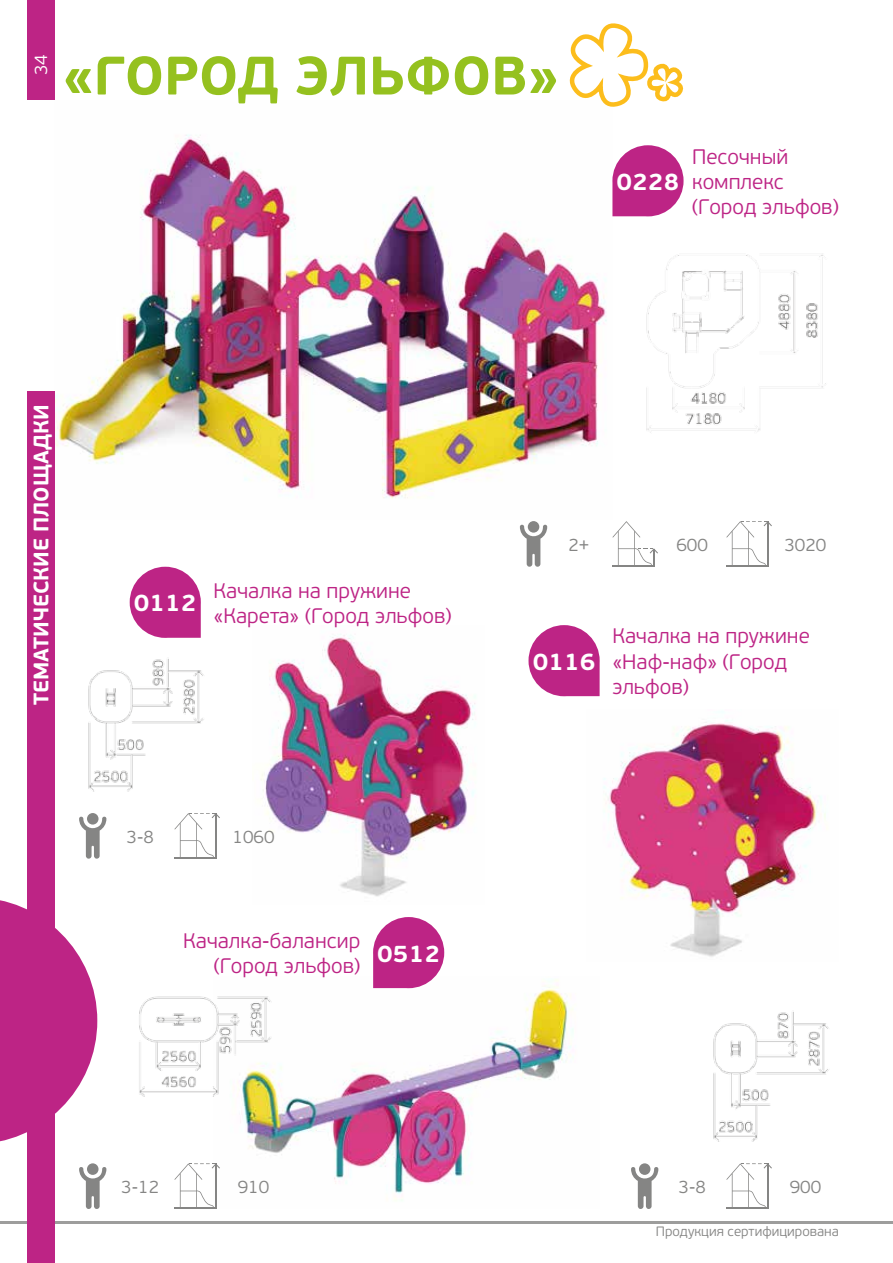
<style>
.page{position:relative;width:893px;height:1263px;background:#fff}
.page>*{position:absolute;margin:0;border:0;box-sizing:border-box;transform-origin:0 0}
.t1{font:700 54px "PF Beau Sans Pro";color:#95c11f}
.t2{font:700 24px "PF Beau Sans Pro";color:#fff}
.t3{font:300 21px/25.2px "PF Beau Sans Pro";color:#bd2485}
.t4{font:700 21px "PF Beau Sans Pro";color:#fff}
.t5{font:300 18px "PF Beau Sans Pro";color:#858584}
.t6{font:300 18px "PF Beau Sans Pro";color:#fff}
.t7{font:300 13.5px "PF Beau Sans Pro";color:#858584}
</style>
<div class="page">
<img style="left:54px;top:134px;width:553px;height:386px">
<img style="left:603px;top:711px;width:223px;height:246px">
<img style="left:261px;top:634px;width:215px;height:263px">
<img style="left:243px;top:979px;width:330px;height:222px">
<svg style="left:569px;top:23px;width:115px;height:84px"></svg>
<svg style="left:612px;top:145px;width:72px;height:71px"></svg>
<svg style="left:373px;top:917px;width:71px;height:71px;background:#c74798"></svg>
<svg style="left:130px;top:567px;width:71px;height:71px;background:#c74798"></svg>
<svg style="left:528px;top:625px;width:72px;height:71px"></svg>
<svg style="left:79px;top:1163px;width:27px;height:46px"></svg>
<svg style="left:174px;top:1163px;width:46px;height:46px"></svg>
<svg style="left:79px;top:813px;width:27px;height:46px"></svg>
<hr style="left:174px;top:858px;width:42px;height:1px;background:#858584">
<svg style="left:174px;top:813px;width:46px;height:45px"></svg>
<svg style="left:520px;top:521px;width:27px;height:46px"></svg>
<svg style="left:612px;top:521px;width:46px;height:46px"></svg>
<svg style="left:726px;top:521px;width:46px;height:46px"></svg>
<svg style="left:631px;top:1163px;width:27px;height:46px"></svg>
<svg style="left:726px;top:1163px;width:46px;height:46px"></svg>
<img style="left:139px;top:988px;width:154px;height:117px">
<img style="left:54px;top:638px;width:150px;height:175px">
<img style="left:713px;top:1012px;width:116px;height:130px">
<img style="left:646px;top:253px;width:180px;height:180px">
<hr style="left:0;top:1222px;width:893px;height:2px;background:#858584">
<div style="left:27px;top:0;width:27px;height:100px;background:#bd2485"></div>
<div style="left:27px;top:392px;width:27px;height:871px;background:#bd2485"></div>
<svg style="left:0;top:897px;width:97px;height:247px"></svg>
<p class="t6" style="left:31px;top:75px;width:22px;rotate:-90deg">34</p>
<h1 class="t1" style="left:63px;top:43px;width:498px">«ГОРОД ЭЛЬФОВ»</h1>
<p class="t2" style="left:617px;top:167px;width:64px">0228</p>
<p class="t3" style="left:692px;top:144px;width:148px">Песочный комплекс (Город эльфов)</p>
<p class="t4" style="left:28px;top:705px;width:302px;rotate:-90deg">ТЕМАТИЧЕСКИЕ ПЛОЩАДКИ</p>
<p class="t2" style="left:134px;top:588px;width:64px">0112</p>
<p class="t3" style="left:214px;top:578px;width:239px">Качалка на пружине «Карета» (Город эльфов)</p>
<p class="t5" style="left:127px;top:826px;width:29px">3-8</p>
<p class="t5" style="left:233px;top:826px;width:43px">1060</p>
<p class="t3" style="left:183px;top:928px;width:179px;text-align:right">Качалка-балансир (Город эльфов)</p>
<p class="t2" style="left:377px;top:939px;width:64px">0512</p>
<p class="t5" style="left:568px;top:534px;width:22px">2+</p>
<p class="t5" style="left:676px;top:534px;width:33px">600</p>
<p class="t5" style="left:784px;top:534px;width:43px">3020</p>
<p class="t2" style="left:533px;top:647px;width:64px">0116</p>
<p class="t3" style="left:612px;top:624px;width:199px">Качалка на пружине «Наф-наф» (Город эльфов)</p>
<p class="t5" style="left:121px;top:1177px;width:39px">3-12</p>
<p class="t5" style="left:238px;top:1177px;width:33px">910</p>
<p class="t5" style="left:678px;top:1177px;width:29px">3-8</p>
<p class="t5" style="left:790px;top:1177px;width:33px">900</p>
<p class="t7" style="left:656px;top:1224px;width:185px">Продукция сертифицирована</p>
</div>
